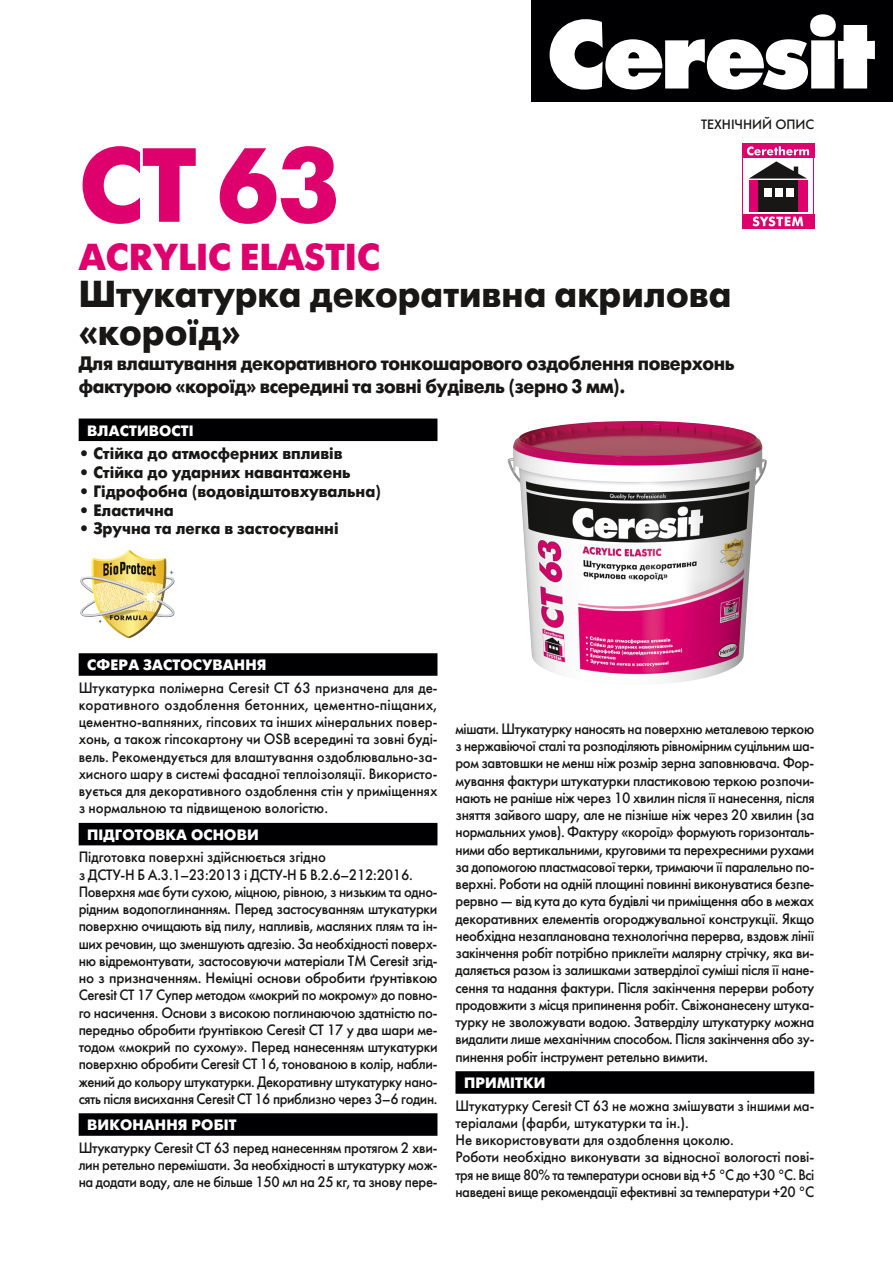
<style>
.page{position:relative;width:893px;height:1263px;background:#fff}
.page>*{position:absolute;margin:0;border:0;box-sizing:border-box;transform-origin:0 0}
.t1{font:700 105px "Futura Futuris";color:#de006d}
.t2{font:700 37.5px/37.5px "Futura Futuris";color:#181716;scale:.95 1}
.t3{font:700 37.5px "Futura Futuris";color:#de006d}
.t4{font:700 19.5px/22.5px "Futura Futuris";letter-spacing:-.02em;color:#181716;scale:.94 1}
.t5{font:700 16.5px "Futura Futuris";color:#181716;scale:.95 1}
.t6{font:15px/17.2px "Futura Futuris";letter-spacing:-.02em;color:#181716;text-align:justify;scale:.93 1}
.t7{font:15px/17.2px "Futura Futuris";letter-spacing:-.02em;color:#181716;text-align:justify;scale:.95 1}
.t8{font:700 15px "Futura Futuris";letter-spacing:.01em;color:#fff}
.t9{font:13.5px "Futura Futuris";color:#181716}
</style>
<div class="page">
<div style="left:531px;top:0;width:362px;height:101px;background:#000002"></div>
<svg style="left:550px;top:14px;width:325px;height:76px"></svg>
<div style="left:79px;top:419px;width:358px;height:22px;background:#000002"></div>
<div style="left:79px;top:653px;width:358px;height:23px;background:#000002"></div>
<div style="left:79px;top:823px;width:358px;height:22px;background:#000002"></div>
<div style="left:79px;top:1113px;width:358px;height:23px;background:#000002"></div>
<img style="left:80px;top:550px;width:95px;height:88px">
<div style="left:455px;top:1071px;width:359px;height:23px;background:#000002"></div>
<img style="left:508px;top:421px;width:259px;height:262px">
<div style="left:742px;top:144px;width:72px;height:14px;background:#de006d"></div>
<div style="left:742px;top:214px;width:72px;height:15px;background:#de006d"></div>
<div style="left:749px;top:180px;width:9px;height:31px;background:#de006d"></div>
<div style="left:798px;top:180px;width:9px;height:31px;background:#de006d"></div>
<div style="left:758px;top:180px;width:40px;height:31px;background:#181716"></div>
<svg style="left:749px;top:161px;width:58px;height:18px"></svg>
<div style="left:764px;top:188px;width:7px;height:9px;background:#fff"></div>
<div style="left:775px;top:188px;width:8px;height:9px;background:#fff"></div>
<div style="left:786px;top:188px;width:7px;height:9px;background:#fff"></div>
<hr style="left:742px;top:158px;width:1px;height:57px;background:#de006d">
<hr style="left:814px;top:158px;width:1px;height:57px;background:#de006d">
<svg style="left:747px;top:146px;width:62px;height:9px"></svg>
<svg style="left:752px;top:216px;width:51px;height:10px"></svg>
<p class="t9" style="left:701px;top:116px;width:115px">ТЕХНІЧНИЙ ОПИС</p>
<h1 class="t1" style="left:79px;top:123px;width:263px">CT 63</h1>
<h2 class="t3" style="left:79px;top:234px;width:303px">ACRYLIC ELASTIC</h2>
<h2 class="t2" style="left:79px;top:276px;width:689px">Штукатурка декоративна акрилова «короїд»</h2>
<h3 class="t4" style="left:79px;top:352px;width:699px">Для влаштування декоративного тонкошарового оздоблення поверхонь фактурою «короїд» всередині та зовні будівель (зерно 3 мм).</h3>
<p class="t8" style="left:87px;top:421px;width:108px">ВЛАСТИВОСТІ</p>
<p class="t5" style="left:79px;top:444px;width:279px">• Стійка до атмосферних впливів</p>
<p class="t5" style="left:79px;top:463px;width:288px">• Стійка до ударних навантажень</p>
<p class="t5" style="left:79px;top:481px;width:320px">• Гідрофобна (водовідштовхувальна)</p>
<p class="t5" style="left:79px;top:500px;width:102px">• Еластична</p>
<p class="t5" style="left:79px;top:519px;width:275px">• Зручна та легка в застосуванні</p>
<p class="t8" style="left:87px;top:656px;width:181px">СФЕРА ЗАСТОСУВАННЯ</p>
<p class="t7" style="left:79px;top:679px;width:379px">Штукатурка полімерна Ceresit СТ 63 призначена для де&shy;коративного оздоблення бетонних, цементно-піщаних, цементно-вапняних, гіпсових та інших мінеральних повер&shy;хонь, а також гіпсокартону чи OSB всередині та зовні буді&shy;вель. Рекомендується для влаштування оздоблювально-за&shy;хисного шару в системі фасадної теплоізоляції. Використо&shy;вується для декоративного оздоблення стін у приміщеннях з нормальною та підвищеною вологістю.</p>
<p class="t8" style="left:87px;top:826px;width:173px">ПІДГОТОВКА ОСНОВИ</p>
<p class="t7" style="left:79px;top:849px;width:379px;text-align:left">Підготовка поверхні здійснюється згідно<br>з ДСТУ-Н Б А.3.1–23:2013 і ДСТУ-Н Б В.2.6–212:2016.<br>Поверхня має бути сухою, міцною, рівною, з низьким та одно&shy;рідним водопоглинанням. Перед застосуванням штукатурки поверхню очищають від пилу, напливів, масляних плям та ін&shy;ших речовин, що зменшують адгезію. За необхідності поверх&shy;ню відремонтувати, застосовуючи матеріали ТМ Ceresit згід&shy;но з призначенням. Неміцні основи обробити ґрунтівкою Ceresit СТ 17 Супер методом «мокрий по мокрому» до повно&shy;го насичення. Основи з високою поглинаючою здатністю по&shy;передньо обробити ґрунтівкою Ceresit СТ 17 у два шари ме&shy;тодом «мокрий по сухому». Перед нанесенням штукатурки поверхню обробити Ceresit СТ 16, тонованою в колір, набли&shy;жений до кольору штукатурки. Декоративну штукатурку нано&shy;сять після висихання Ceresit СТ 16 приблизно через 3–6 годин.</p>
<p class="t8" style="left:87px;top:1116px;width:151px">ВИКОНАННЯ РОБІТ</p>
<p class="t7" style="left:79px;top:1139px;width:379px">Штукатурку Ceresit СТ 63 перед нанесенням протягом 2 хви&shy;лин ретельно перемішати. За необхідності в штукатурку мож&shy;на додати воду, але не більше 150 мл на 25 кг, та знову пере-</p>
<p class="t6" style="left:455px;top:720px;width:388px">мішати. Штукатурку наносять на поверхню металевою теркою з нержавіючої сталі та розподіляють рівномірним суцільним ша&shy;ром завтовшки не менш ніж розмір зерна заповнювача. Фор&shy;мування фактури штукатурки пластиковою теркою розпочи&shy;нають не раніше ніж через 10 хвилин після її нанесення, після зняття зайвого шару, але не пізніше ніж через 20 хвилин (за нормальних умов). Фактуру «короїд» формують горизонталь&shy;ними або вертикальними, круговими та перехресними рухами за допомогою пластмасової терки, тримаючи її паралельно по&shy;верхні. Роботи на одній площині повинні виконуватися безпе&shy;рервно — від кута до кута будівлі чи приміщення або в межах декоративних елементів огороджувальної конструкції. Якщо необхідна незапланована технологічна перерва, вздовж лінії закінчення робіт потрібно приклеїти малярну стрічку, яка ви&shy;даляється разом із залишками затверділої суміші після її нане&shy;сення та надання фактури. Після закінчення перерви роботу продовжити з місця припинення робіт. Свіжонанесену штука&shy;турку не зволожувати водою. Затверділу штукатурку можна видалити лише механічним способом. Після закінчення або зу&shy;пинення робіт інструмент ретельно вимити.</p>
<p class="t8" style="left:464px;top:1074px;width:83px">ПРИМІТКИ</p>
<p class="t6" style="left:455px;top:1097px;width:387px;text-align:left">Штукатурку Ceresit СТ 63 не можна змішувати з іншими ма&shy;теріалами (фарби, штукатурки та ін.).<br>Не використовувати для оздоблення цоколю.<br>Роботи необхідно виконувати за відносної вологості пові&shy;тря не вище 80% та температури основи від +5 °C до +30 °C. Всі наведені вище рекомендації ефективні за температури +20 °C</p>
</div>
